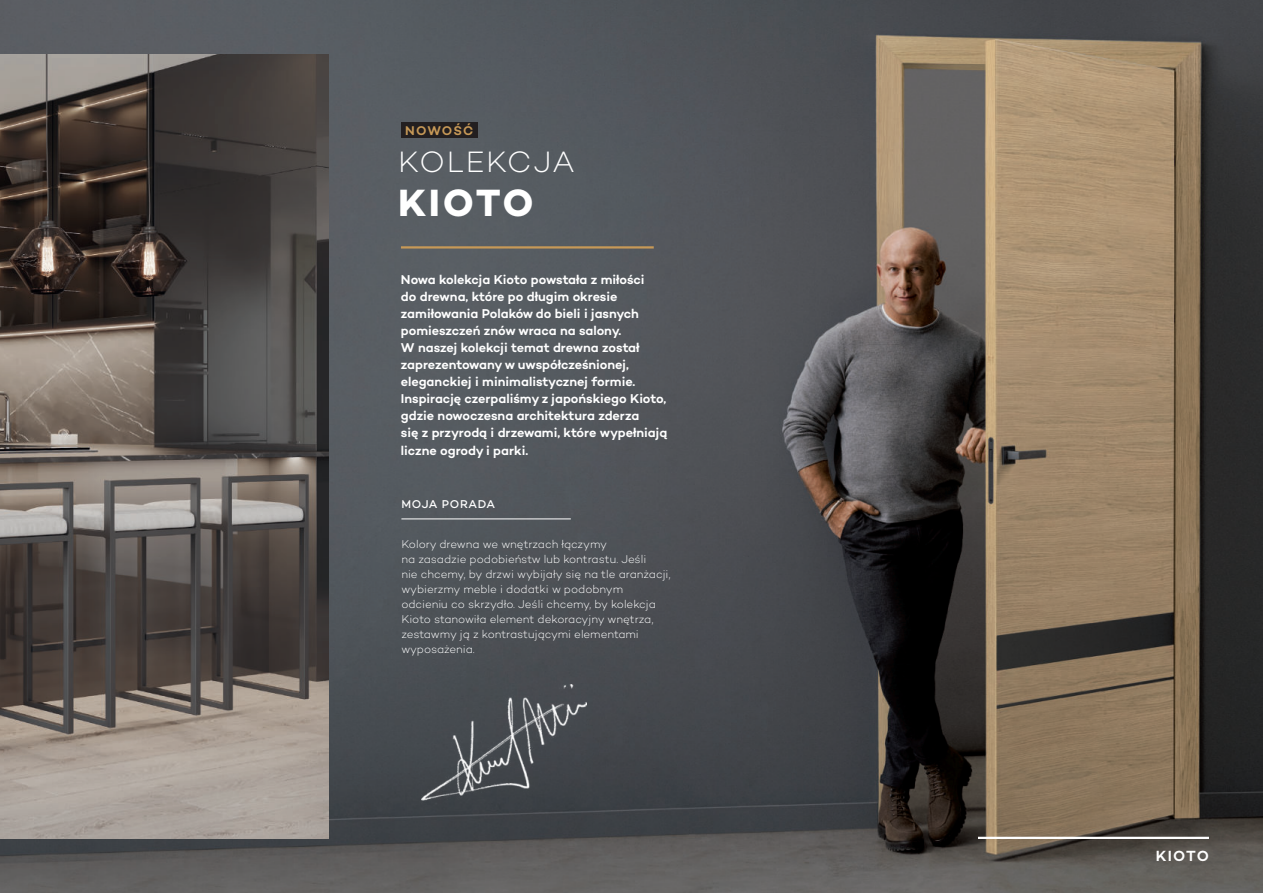
<style>
.page{position:relative;width:1263px;height:893px;background:#fff}
.page>*{position:absolute;margin:0;border:0;box-sizing:border-box;transform-origin:0 0}
.t1{font:700 38.7px "Campton";letter-spacing:.055em;color:#fff}
.t2{font:300 30px "Campton";letter-spacing:.04em;color:#fff}
.t3{font:600 15px "Campton";letter-spacing:.065em;color:#fff}
.t4{font:600 13.05px/17px "Campton";letter-spacing:-.005em;color:#fff}
.t5{font:600 12.9px "Campton";letter-spacing:.075em;color:#c79957}
.t6{font:300 11.55px/15px "Campton";letter-spacing:-.005em;color:#fff}
.t7{font:500 11.55px "Campton";letter-spacing:.06em;color:#fff}
</style>
<div class="page">
<img style="left:0;top:0;width:1263px;height:893px">
<hr style="left:978px;top:837px;width:231px;height:2px;background:#fff">
<hr style="left:401px;top:246px;width:253px;height:3px;background:#c79957">
<hr style="left:401px;top:518px;width:170px;height:1px;background:#fff">
<img style="left:421px;top:684px;width:166px;height:130px">
<img style="left:0;top:54px;width:329px;height:785px">
<div style="left:401px;top:123px;width:76px;height:15px;background:#231f20"></div>
<p class="t5" style="left:405px;top:123px;width:70px">NOWOŚĆ</p>
<h2 class="t2" style="left:398px;top:145px;width:178px">KOLEKCJA</h2>
<h1 class="t1" style="left:398px;top:180px;width:137px">KIOTO</h1>
<p class="t4" style="left:401px;top:271px;width:268px">Nowa kolekcja Kioto powstała z miłości<br>do drewna, które po długim okresie zamiłowania Polaków do bieli i jasnych pomieszczeń znów wraca na salony.<br>W naszej kolekcji temat drewna został zaprezentowany w uwspółcześnionej, eleganckiej i minimalistycznej formie.<br>Inspirację czerpaliśmy z japońskiego Kioto, gdzie nowoczesna architektura zderza<br>się z przyrodą i drzewami, które wypełniają liczne ogrody i parki.</p>
<p class="t7" style="left:401px;top:500px;width:95px">MOJA PORADA</p>
<p class="t6" style="left:401px;top:537px;width:271px">Kolory drewna we wnętrzach łączymy<br>na zasadzie podobieństw lub kontrastu. Jeśli<br>nie chcemy, by drzwi wybijały się na tle aranżacji, wybierzmy meble i dodatki w podobnym odcieniu co skrzydło. Jeśli chcemy, by kolekcja Kioto stanowiła element dekoracyjny wnętrza, zestawmy ją z kontrastującymi elementami wyposażenia.</p>
<p class="t3" style="left:1156px;top:847px;width:55px">KIOTO</p>
</div>
